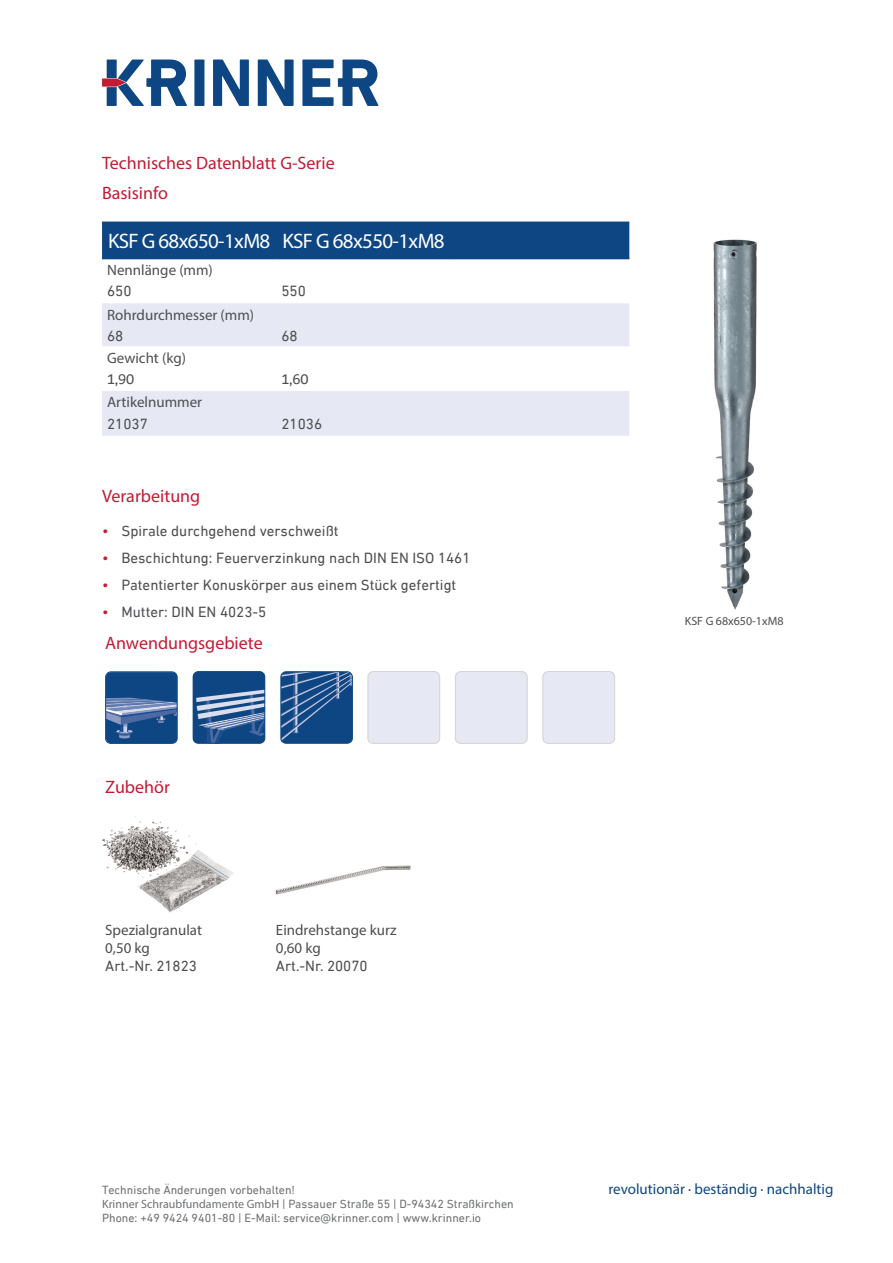
<style>
.page{position:relative;width:893px;height:1263px;background:#fff}
.page>*{position:absolute;margin:0;border:0;box-sizing:border-box;transform-origin:0 0}
.t1{font:21px "Myriad Pro";letter-spacing:-.03em;color:#fff}
.t2{font:18px "Myriad Pro";color:#c21b34}
.t3{font:15px "DIN Next LT Pro";color:#4d4e50}
.t4{font:15px/18px "Myriad Pro";color:#4d4e50}
.t5{font:15px "Myriad Pro";color:#0d4682}
.t6{font:15px "Dubai";color:#4d4e50}
.t7{font:12px/14.4px "DIN Next LT Pro";color:#6e7072}
.t8{font:12px "Myriad Pro";color:#4d4e50}
.s1{color:#c21b34}
.s2{font-family:"Myriad Pro"}
</style>
<div class="page">
<div style="left:194px;top:60px;width:10px;height:46px;background:#0d4682"></div>
<svg style="left:213px;top:60px;width:36px;height:46px"></svg>
<svg style="left:258px;top:60px;width:36px;height:46px"></svg>
<svg style="left:302px;top:60px;width:76px;height:46px"></svg>
<svg style="left:102px;top:60px;width:85px;height:46px"></svg>
<div style="left:102px;top:222px;width:527px;height:36px;background:#0d4682"></div>
<svg style="left:102px;top:303px;width:527px;height:133px;fill:#e6e9f3"></svg>
<hr style="left:102px;top:258px;width:174px;height:1px;background:#0d4682">
<hr style="left:276px;top:258px;width:175px;height:1px;background:#0d4682">
<hr style="left:451px;top:258px;width:178px;height:1px;background:#0d4682">
<div style="left:106px;top:672px;width:71px;height:71px;background:#0d4682;border-radius:5px"></div>
<svg style="left:107px;top:698px;width:69px;height:40px"></svg>
<div style="left:105px;top:671px;width:73px;height:73px;border:1px solid #0d4682;border-radius:5px"></div>
<div style="left:455px;top:672px;width:72px;height:71px;background:#e6e9f3;border-radius:5px"></div>
<div style="left:455px;top:671px;width:72px;height:73px;border:1px solid #d1d3d5;border-radius:5px"></div>
<div style="left:368px;top:672px;width:72px;height:71px;background:#e6e9f3;border-radius:5px"></div>
<div style="left:368px;top:671px;width:72px;height:73px;border:1px solid #d1d3d5;border-radius:5px"></div>
<div style="left:543px;top:672px;width:72px;height:71px;background:#e6e9f3;border-radius:5px"></div>
<div style="left:543px;top:671px;width:72px;height:73px;border:1px solid #d1d3d5;border-radius:5px"></div>
<div style="left:193px;top:671px;width:72px;height:72px;background:#0d4682;border-radius:5px"></div>
<svg style="left:196px;top:690px;width:69px;height:54px"></svg>
<div style="left:193px;top:671px;width:72px;height:73px;border:1px solid #0d4682;border-radius:5px"></div>
<div style="left:281px;top:672px;width:71px;height:71px;background:#0d4682;border-radius:5px"></div>
<svg style="left:282px;top:673px;width:69px;height:67px"></svg>
<div style="left:280px;top:671px;width:73px;height:73px;border:1px solid #0d4682;border-radius:5px"></div>
<img style="left:275px;top:865px;width:136px;height:30px">
<img style="left:128px;top:842px;width:105px;height:71px">
<img style="left:116px;top:816px;width:45px;height:20px">
<img style="left:713px;top:239px;width:44px;height:371px">
<p class="t2" style="left:102px;top:152px;width:234px">Technisches Datenblatt G-Serie</p>
<p class="t2" style="left:102px;top:182px;width:68px">Basisinfo</p>
<h1 class="t1" style="left:108px;top:228px;width:338px">KSF G 68x650-1xM8 KSF G 68x550-1xM8</h1>
<p class="t4" style="left:107px;top:261px;width:107px">Nennlänge (mm)</p>
<p class="t3" style="left:107px;top:283px;width:26px">650</p>
<p class="t3" style="left:281px;top:283px;width:26px">550</p>
<p class="t4" style="left:107px;top:305px;width:149px">Rohrdurchmesser (mm)</p>
<p class="t3" style="left:107px;top:327px;width:18px">68</p>
<p class="t3" style="left:281px;top:327px;width:18px">68</p>
<p class="t4" style="left:107px;top:348px;width:80px">Gewicht (kg)</p>
<p class="t6" style="left:107px;top:370px;width:29px">1,90</p>
<p class="t6" style="left:281px;top:370px;width:29px">1,60</p>
<p class="t4" style="left:107px;top:393px;width:96px">Artikelnummer</p>
<p class="t3" style="left:107px;top:415px;width:42px">21037</p>
<p class="t3" style="left:281px;top:415px;width:42px">21036</p>
<p class="t2" style="left:102px;top:485px;width:100px">Verarbeitung</p>
<p class="t3" style="left:102px;top:522px;width:238px"><span class="s1">•</span> Spirale durchgehend verschweißt</p>
<p class="t3" style="left:102px;top:549px;width:370px"><span class="s1">•</span> Beschichtung: Feuerverzinkung nach DIN EN ISO 1461</p>
<p class="t3" style="left:102px;top:576px;width:356px"><span class="s1">•</span> Patentierter Konuskörper aus einem Stück gefertigt</p>
<p class="t3" style="left:102px;top:603px;width:166px"><span class="s1">•</span> Mutter: DIN EN 4023-5</p>
<p class="t2" style="left:105px;top:632px;width:159px">Anwendungsgebiete</p>
<p class="t2" style="left:105px;top:776px;width:66px">Zubehör</p>
<p class="t4" style="left:105px;top:921px;width:98px">Spezialgranulat<br>0,50 kg</p>
<p class="t3" style="left:105px;top:957px;width:93px">Art.-Nr. 21823</p>
<p class="t4" style="left:276px;top:920px;width:122px">Eindrehstange kurz<br>0,60 kg</p>
<p class="t3" style="left:276px;top:957px;width:93px">Art.-Nr. 20070</p>
<p class="t8" style="left:685px;top:613px;width:100px">KSF G 68x650-1xM8</p>
<p class="t7" style="left:102px;top:1182px;width:194px">Technische Änderungen vorbehalten!</p>
<p class="t5" style="left:608px;top:1179px;width:226px">revolutionär · beständig · nachhaltig</p>
<p class="t7" style="left:102px;top:1196px;width:413px"><span class="s2">Krinner Schraubfundamente GmbH</span> | Passauer Straße 55 | D-94342 Straßkirchen<br>Phone: +49 9424 9401-80 | E-Mail: service@krinner.com | www.krinner.io</p>
</div>
